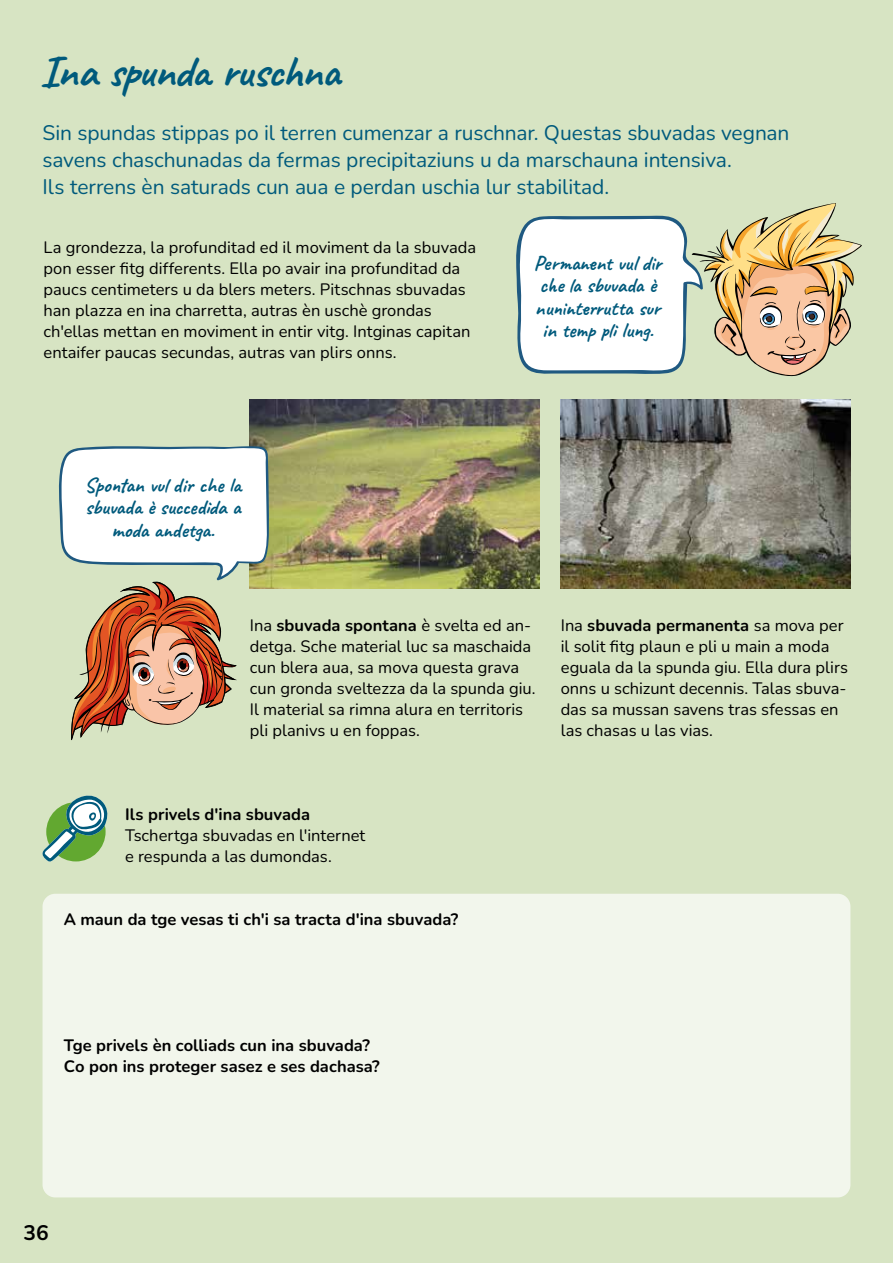
<style>
.page{position:relative;width:893px;height:1263px;background:#d7e4c3}
.page>*{position:absolute;margin:0;border:0;box-sizing:border-box;transform-origin:0 0}
.t1{font:700 45px "Caveat";letter-spacing:-.025em;color:#005a7c}
.t2{font:21px/27px "Nunito";letter-spacing:-.005em;color:#005a7c}
.t3{font:700 21px/22.5px "Caveat";letter-spacing:-.01em;color:#005a7c;text-align:center}
.t4{font:700 21px "Nunito";color:#000}
.t5{font:16.5px/21px "Nunito";color:#000}
.t6{font:700 16.5px/21px "Nunito";letter-spacing:.005em;color:#000}
.s1{font-weight:700}
</style>
<div class="page">
<img style="left:250px;top:400px;width:289px;height:189px">
<img style="left:560px;top:400px;width:290px;height:189px">
<svg style="left:43px;top:796px;width:64px;height:65px"></svg>
<div style="left:43px;top:894px;width:807px;height:303px;background:#f2f6ec;border-radius:13px"></div>
<svg style="left:516px;top:203px;width:346px;height:174px"></svg>
<svg style="left:58px;top:426px;width:211px;height:314px"></svg>
<h1 class="t1" style="left:40px;top:43px;width:303px">Ina spunda ruschna</h1>
<p class="t2" style="left:43px;top:119px;width:748px">Sin spundas stippas po il terren cumenzar a ruschnar. Questas sbuvadas vegnan savens chaschunadas da fermas precipitaziuns u da marschauna intensiva.<br>Ils terrens èn saturads cun aua e perdan uschia lur stabilitad.</p>
<p class="t5" style="left:44px;top:236px;width:434px">La grondezza, la profunditad ed il moviment da la sbuvada pon esser fitg differents. Ella po avair ina profunditad da paucs centimeters u da blers meters. Pitschnas sbuvadas han plazza en ina charretta, autras èn uschè grondas ch'ellas mettan en moviment in entir vitg. Intginas capitan entaifer paucas secundas, autras van plirs onns.</p>
<p class="t3" style="left:85px;top:473px;width:159px">Spontan vul dir che la sbuvada è succedida a moda andetga.</p>
<p class="t3" style="left:534px;top:251px;width:129px">Permanent vul dir che la sbuvada è nuninterrutta sur in temp pli lung.</p>
<p class="t5" style="left:250px;top:614px;width:287px">Ina <span class="s1">sbuvada spontana</span> è svelta ed an&shy;detga. Sche material luc sa maschaida cun blera aua, sa mova questa grava cun gronda sveltezza da la spunda giu.<br>Il material sa rimna alura en territoris pli planivs u en foppas.</p>
<p class="t5" style="left:561px;top:614px;width:289px">Ina <span class="s1">sbuvada permanenta</span> sa mova per il solit fitg plaun e pli u main a moda eguala da la spunda giu. Ella dura plirs onns u schizunt decennis. Talas sbuva&shy;das sa mussan savens tras sfessas en las chasas u las vias.</p>
<p class="t6" style="left:125px;top:803px;width:186px">Ils privels d'ina sbuvada</p>
<p class="t5" style="left:125px;top:824px;width:242px">Tschertga sbuvadas en l'internet e respunda a las dumondas.</p>
<p class="t6" style="left:64px;top:908px;width:396px">A maun da tge vesas ti ch'i sa tracta d'ina sbuvada?</p>
<p class="t6" style="left:64px;top:1034px;width:317px">Tge privels èn colliads cun ina sbuvada?<br>Co pon ins proteger sasez e ses dachasa?</p>
<p class="t4" style="left:23px;top:1218px;width:27px">36</p>
</div>
